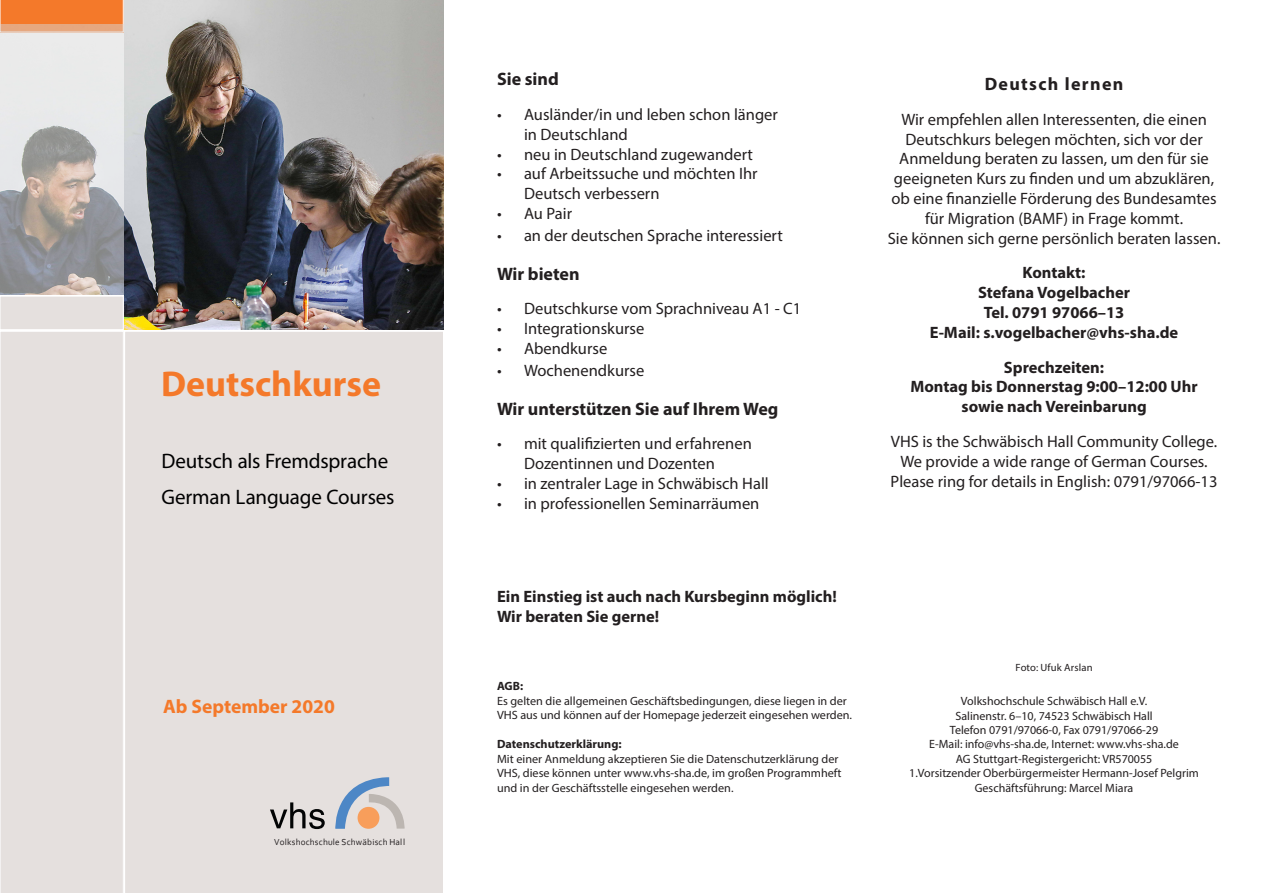
<style>
.page{position:relative;width:1263px;height:893px;background:#fff}
.page>*{position:absolute;margin:0;border:0;box-sizing:border-box;transform-origin:0 0}
.Ort{font:700 36px "Myriad Pro";color:#f4792a}
.t1{font:21px "Myriad Pro";letter-spacing:-.01em;color:#000}
.Nur_Text{font:700 19.5px "Myriad Pro";color:#f4792a}
.Nur_Text-2{font:700 18px "Myriad Pro";color:#231f20}
.Nur_Text-3{font:700 18px "Myriad Pro";letter-spacing:.075em;color:#231f20}
.Ort-2{font:16.5px/19.8px "Myriad Pro";color:#231f20}
.Ort-3{font:700 16.5px "Myriad Pro";color:#231f20}
.Nur_Text-4{font:700 16.5px/19.8px "Myriad Pro";color:#231f20}
.Liste{font:12px/14.4px "Myriad Pro";color:#231f20}
.Liste-2{font:700 12px "Myriad Pro";color:#231f20}
.Titel2{font:10.5px "Myriad Pro";letter-spacing:.01em;color:#231f20}
.t2{font:9.15px "Corbel";letter-spacing:.02em;color:#231f20}
</style>
<div class="page">
<div style="left:125px;top:332px;width:318px;height:561px;background:#e5e0de"></div>
<svg style="left:270px;top:802px;width:55px;height:27px"></svg>
<svg style="left:333px;top:777px;width:73px;height:52px"></svg>
<div style="left:0;top:0;width:123px;height:32px;background:#f4792a"></div>
<div style="left:0;top:332px;width:123px;height:561px;background:#e5e0de"></div>
<div style="left:0;top:296px;width:123px;height:34px;background:#e5e0de"></div>
<div style="left:0;top:296px;width:123px;height:34px;border:1px solid #fff"></div>
<img style="left:125px;top:0;width:318px;height:330px">
<img style="left:0;top:25px;width:123px;height:270px">
<p class="Ort" style="left:161px;top:361px;width:222px">Deutschkurse</p>
<p class="t1" style="left:162px;top:448px;width:228px">Deutsch als Fremdsprache</p>
<p class="t1" style="left:162px;top:484px;width:234px">German Language Courses</p>
<p class="Nur_Text" style="left:163px;top:694px;width:173px">Ab September 2020</p>
<p class="t2" style="left:274px;top:836px;width:133px">Volkshochschule Schwäbisch Hall</p>
<p class="Nur_Text-2" style="left:497px;top:67px;width:63px">Sie sind</p>
<p class="Ort-2" style="left:524px;top:104px;width:255px;text-indent:-27px">• Ausländer/in und leben schon länger in Deutschland</p>
<p class="Ort-2" style="left:497px;top:144px;width:257px">• neu in Deutschland zugewandert</p>
<p class="Ort-2" style="left:524px;top:164px;width:235px;text-indent:-27px">• auf Arbeitssuche und möchten Ihr<br>Deutsch verbessern</p>
<p class="Ort-2" style="left:497px;top:203px;width:77px">• Au Pair</p>
<p class="Ort-2" style="left:497px;top:225px;width:287px">• an der deutschen Sprache interessiert</p>
<p class="Nur_Text-2" style="left:497px;top:262px;width:84px">Wir bieten</p>
<p class="Ort-2" style="left:497px;top:299px;width:306px">• Deutschkurse vom Sprachniveau A1 - C1</p>
<p class="Ort-2" style="left:497px;top:318px;width:149px">• Integrationskurse</p>
<p class="Ort-2" style="left:497px;top:338px;width:112px">• Abendkurse</p>
<p class="Ort-2" style="left:497px;top:360px;width:149px">• Wochenendkurse</p>
<p class="Nur_Text-2" style="left:497px;top:397px;width:283px">Wir unterstützen Sie auf Ihrem Weg</p>
<p class="Ort-2" style="left:497px;top:434px;width:256px;text-align:center">• mit qualifizierten und erfahrenen<br>Dozentinnen und Dozenten</p>
<p class="Ort-2" style="left:497px;top:473px;width:273px">• in zentraler Lage in Schwäbisch Hall</p>
<p class="Ort-2" style="left:497px;top:493px;width:264px">• in professionellen Seminarräumen</p>
<p class="Nur_Text-4" style="left:497px;top:586px;width:341px">Ein Einstieg ist auch nach Kursbeginn möglich!<br>Wir beraten Sie gerne!</p>
<p class="Liste-2" style="left:497px;top:678px;width:28px">AGB:</p>
<p class="Liste" style="left:497px;top:693px;width:357px">Es gelten die allgemeinen Geschäftsbedingungen, diese liegen in der<br>VHS aus und können auf der Homepage jederzeit eingesehen werden.</p>
<p class="Liste-2" style="left:497px;top:736px;width:126px">Datenschutzerklärung:</p>
<p class="Liste" style="left:497px;top:751px;width:346px">Mit einer Anmeldung akzeptieren Sie die Datenschutzerklärung der<br>VHS, diese können unter www.vhs-sha.de, im großen Programmheft und in der Geschäftsstelle eingesehen werden.</p>
<p class="Nur_Text-3" style="left:985px;top:72px;width:140px">Deutsch lernen</p>
<p class="Ort-2" style="left:901px;top:109px;width:307px">Wir empfehlen allen Interessenten, die einen<br>Deutschkurs belegen möchten, sich vor der</p>
<p class="Ort-2" style="left:899px;top:149px;width:311px">Anmeldung beraten zu lassen, um den für sie</p>
<p class="Ort-2" style="left:894px;top:168px;width:322px">geeigneten Kurs zu finden und um abzuklären,</p>
<p class="Ort-2" style="left:891px;top:188px;width:327px">ob eine finanzielle Förderung des Bundesamtes</p>
<p class="Ort-2" style="left:925px;top:208px;width:260px">für Migration (BAMF) in Frage kommt.</p>
<p class="Ort-2" style="left:888px;top:228px;width:334px">Sie können sich gerne persönlich beraten lassen.</p>
<p class="Ort-3" style="left:1022px;top:262px;width:64px">Kontakt:</p>
<p class="Ort-3" style="left:978px;top:282px;width:153px">Stefana Vogelbacher</p>
<p class="Ort-3" style="left:984px;top:302px;width:142px">Tel. 0791 97066–13</p>
<p class="Ort-3" style="left:930px;top:321px;width:250px">E-Mail: s.vogelbacher@vhs-sha.de</p>
<p class="Ort-3" style="left:1004px;top:356px;width:102px">Sprechzeiten:</p>
<p class="Ort-3" style="left:910px;top:376px;width:289px">Montag bis Donnerstag 9:00–12:00 Uhr</p>
<p class="Ort-3" style="left:961px;top:396px;width:187px">sowie nach Vereinbarung</p>
<p class="Ort-2" style="left:891px;top:431px;width:328px">VHS is the Schwäbisch Hall Community College.</p>
<p class="Ort-2" style="left:900px;top:451px;width:309px">We provide a wide range of German Courses.</p>
<p class="Ort-2" style="left:891px;top:471px;width:328px">Please ring for details in English: 0791/97066-13</p>
<p class="Titel2" style="left:1015px;top:661px;width:79px">Foto: Ufuk Arslan</p>
<p class="Liste" style="left:961px;top:694px;width:188px">Volkshochschule Schwäbisch Hall e.V.</p>
<p class="Liste" style="left:955px;top:708px;width:199px">Salinenstr. 6–10, 74523 Schwäbisch Hall</p>
<p class="Liste" style="left:950px;top:723px;width:210px">Telefon 0791/97066-0, Fax 0791/97066-29</p>
<p class="Liste" style="left:929px;top:737px;width:251px">E-Mail: info@vhs-sha.de, Internet: www.vhs-sha.de</p>
<p class="Liste" style="left:956px;top:751px;width:198px">AG Stuttgart-Registergericht: VR570055</p>
<p class="Liste" style="left:909px;top:766px;width:291px">1.Vorsitzender Oberbürgermeister Hermann-Josef Pelgrim</p>
<p class="Liste" style="left:975px;top:780px;width:160px">Geschäftsführung: Marcel Miara</p>
</div>
